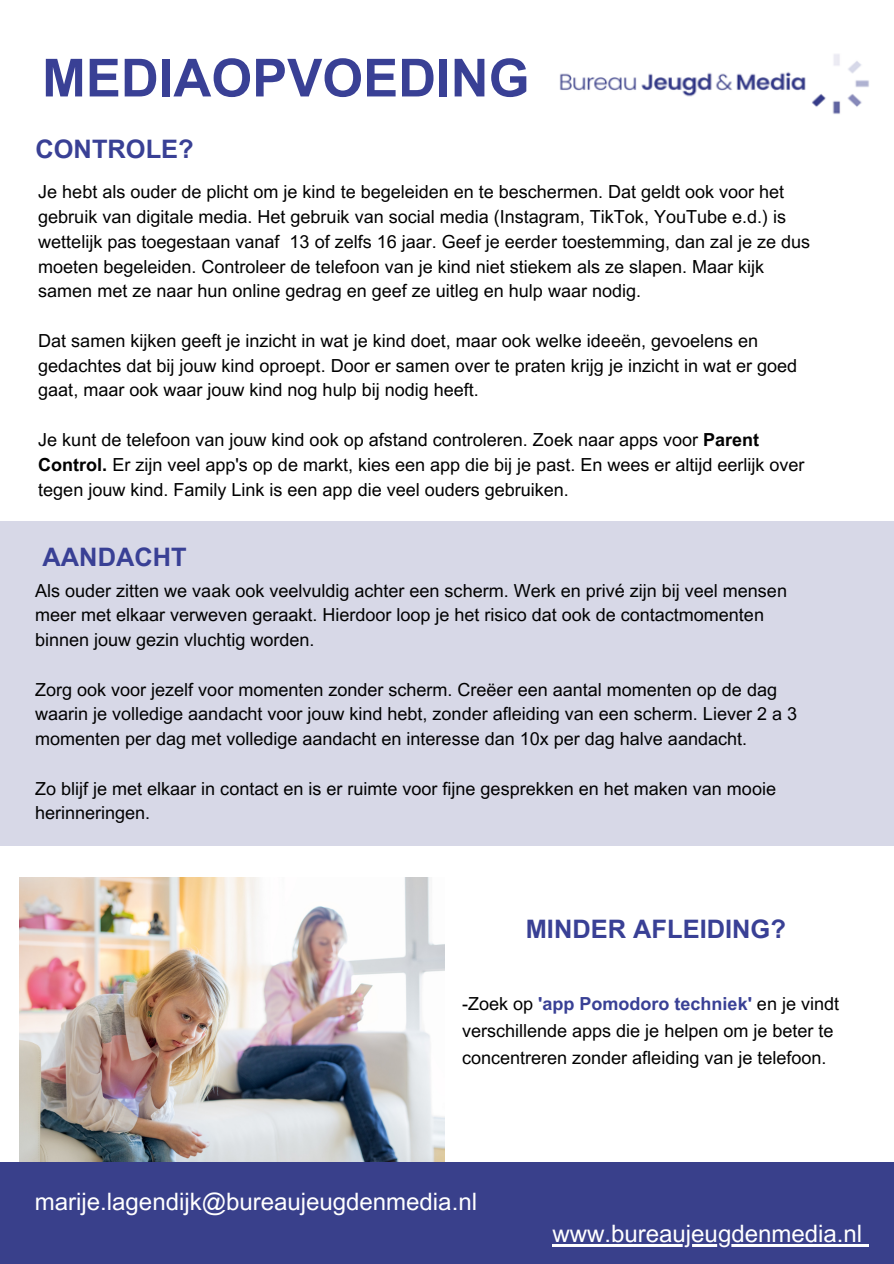
<style>
.page{position:relative;width:894px;height:1264px;background:#fff}
.page>*{position:absolute;margin:0;border:0;box-sizing:border-box;transform-origin:0 0}
.t1{font:700 52.5px "Arial MT Pro";color:#394095}
.t2{font:700 25.5px "Arial MT Pro";color:#394095}
.t3{font:24px "Arial MT Pro";color:#fff}
.t4{font:18px/24.8px "Arial MT Pro";color:#010101}
.s1{font-weight:700}
.s2{font-weight:700;color:#394095}
</style>
<div class="page">
<div style="left:0;top:1162px;width:893px;height:101px;background:#39408b"></div>
<div style="left:0;top:520px;width:892px;height:325px;background:#d7d8e7"></div>
<img style="left:559px;top:54px;width:310px;height:60px">
<img style="left:19px;top:877px;width:425px;height:284px">
<hr style="left:552px;top:1243px;width:309px;height:3px;background:#fff">
<svg style="left:861px;top:1244px;width:7px;height:2px"></svg>
<h1 class="t1" style="left:42px;top:58px;width:489px">MEDIAOPVOEDING</h1>
<h2 class="t2" style="left:35px;top:139px;width:160px">CONTROLE?</h2>
<p class="t4" style="left:38px;top:182px;width:773px">Je hebt als ouder de plicht om je kind te begeleiden en te beschermen. Dat geldt ook voor het gebruik van digitale media. Het gebruik van social media (Instagram, TikTok, YouTube e.d.) is wettelijk pas toegestaan vanaf 13 of zelfs 16 jaar. Geef je eerder toestemming, dan zal je ze dus moeten begeleiden. Controleer de telefoon van je kind niet stiekem als ze slapen. Maar kijk samen met ze naar hun online gedrag en geef ze uitleg en hulp waar nodig.</p>
<p class="t4" style="left:38px;top:330px;width:760px">Dat samen kijken geeft je inzicht in wat je kind doet, maar ook welke ideeën, gevoelens en gedachtes dat bij jouw kind oproept. Door er samen over te praten krijg je inzicht in wat er goed gaat, maar ook waar jouw kind nog hulp bij nodig heeft.</p>
<p class="t4" style="left:38px;top:429px;width:767px">Je kunt de telefoon van jouw kind ook op afstand controleren. Zoek naar apps voor <span class="s1">Parent<br>Control.</span> Er zijn veel app's op de markt, kies een app die bij je past. En wees er altijd eerlijk over tegen jouw kind. Family Link is een app die veel ouders gebruiken.</p>
<h2 class="t2" style="left:43px;top:547px;width:146px">AANDACHT</h2>
<p class="t4" style="left:35px;top:580px;width:753px">Als ouder zitten we vaak ook veelvuldig achter een scherm. Werk en privé zijn bij veel mensen meer met elkaar verweven geraakt. Hierdoor loop je het risico dat ook de contactmomenten binnen jouw gezin vluchtig worden.</p>
<p class="t4" style="left:35px;top:679px;width:763px">Zorg ook voor jezelf voor momenten zonder scherm. Creëer een aantal momenten op de dag waarin je volledige aandacht voor jouw kind hebt, zonder afleiding van een scherm. Liever 2 a 3 momenten per dag met volledige aandacht en interesse dan 10x per dag halve aandacht.</p>
<p class="t4" style="left:35px;top:778px;width:742px">Zo blijf je met elkaar in contact en is er ruimte voor fijne gesprekken en het maken van mooie herinneringen.</p>
<h2 class="t2" style="left:525px;top:919px;width:262px">MINDER AFLEIDING?</h2>
<p class="t4" style="left:462px;top:992px;width:378px;line-height:27px">-Zoek op <span class="s2">'app Pomodoro techniek'</span> en je vindt verschillende apps die je helpen om je beter te concentreren zonder afleiding van je telefoon.</p>
<h3 class="t3" style="left:35px;top:1192px;width:443px">marije.lagendijk@bureaujeugdenmedia.nl</h3>
<h3 class="t3" style="left:552px;top:1224px;width:311px">www.bureaujeugdenmedia.nl</h3>
</div>
